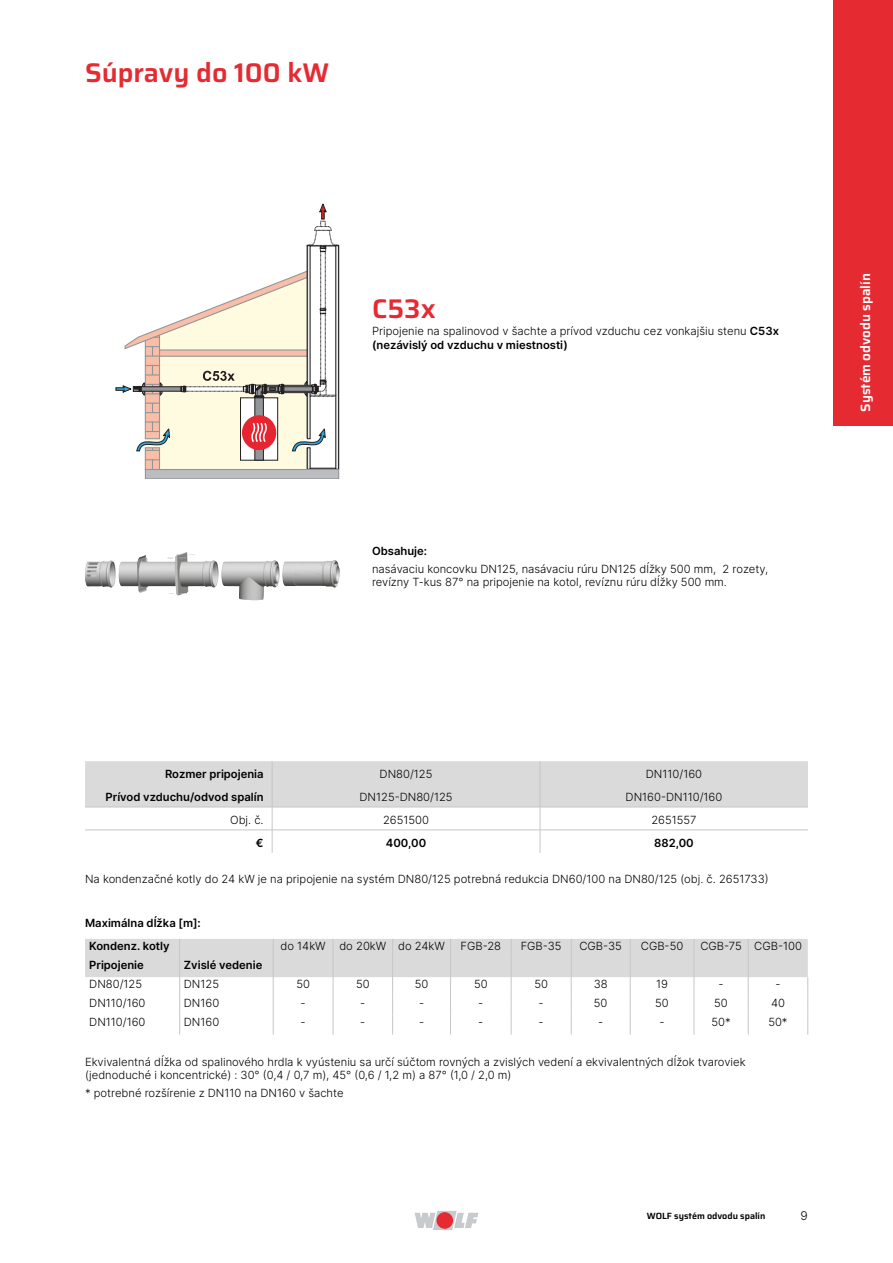
<style>
.page{position:relative;width:893px;height:1263px;background:#fff}
.page>*{position:absolute;margin:0;border:0;box-sizing:border-box;transform-origin:0 0}
.t1{font:600 27px "Saira";color:#e62a32}
.t2{font:600 13.5px "Saira";color:#fff}
.t3{font:300 12px "Inter";color:#000}
.t4{font:300 11.25px/13.5px "Inter";color:#000}
.t5{font:11.25px "Inter";color:#000}
.t6{font:600 9px "Saira";color:#000}
.s1{font-weight:400}
</style>
<div class="page">
<svg style="left:415px;top:1211px;width:63px;height:19px"></svg>
<div style="left:436px;top:1212px;width:17px;height:17px;background:#e62a32;border-radius:50%"></div>
<div style="left:833px;top:0;width:60px;height:425px;background:#e62a32"></div>
<svg style="left:85px;top:761px;width:723px;height:92px"></svg>
<svg style="left:319px;top:204px;width:8px;height:15px"></svg>
<svg style="left:320px;top:221px;width:5px;height:5px"></svg>
<svg style="left:116px;top:226px;width:223px;height:252px"></svg>
<img style="left:118px;top:552px;width:101px;height:43px">
<svg style="left:85px;top:939px;width:723px;height:95px"></svg>
<h1 class="t1" style="left:85px;top:50px;width:246px">Súpravy do 100 kW</h1>
<h1 class="t1" style="left:372px;top:286px;width:65px">C53x</h1>
<p class="t4" style="left:372px;top:324px;width:408px">Pripojenie na spalinovod v šachte a prívod vzduchu cez vonkajšiu stenu <span class="s1">C53x (nezávislý od vzduchu v miestnosti)</span></p>
<p class="t5" style="left:372px;top:543px;width:57px">Obsahuje:</p>
<p class="t4" style="left:372px;top:562px;width:398px">nasávaciu koncovku DN125, nasávaciu rúru DN125 dĺžky 500 mm, 2 rozety, revízny T-kus 87° na pripojenie na kotol, revíznu rúru dĺžky 500 mm.</p>
<p class="t2" style="left:854px;top:412px;width:140px;rotate:-90deg">Systém odvodu spalín</p>
<p class="t5" style="left:165px;top:766px;width:100px">Rozmer pripojenia</p>
<p class="t4" style="left:380px;top:767px;width:54px">DN80/125</p>
<p class="t4" style="left:646px;top:767px;width:58px">DN110/160</p>
<p class="t5" style="left:106px;top:789px;width:159px">Prívod vzduchu/odvod spalín</p>
<p class="t4" style="left:359px;top:790px;width:95px">DN125-DN80/125</p>
<p class="t4" style="left:626px;top:790px;width:98px">DN160-DN110/160</p>
<p class="t4" style="left:230px;top:813px;width:35px">Obj. č.</p>
<p class="t4" style="left:383px;top:813px;width:47px">2651500</p>
<p class="t4" style="left:651px;top:813px;width:47px">2651557</p>
<p class="t5" style="left:256px;top:834px;width:9px">€</p>
<p class="t5" style="left:386px;top:834px;width:42px">400,00</p>
<p class="t5" style="left:654px;top:834px;width:41px">882,00</p>
<p class="t4" style="left:85px;top:872px;width:685px">Na kondenzačné kotly do 24 kW je na pripojenie na systém DN80/125 potrebná redukcia DN60/100 na DN80/125 (obj. č. 2651733)</p>
<p class="t5" style="left:85px;top:915px;width:117px">Maximálna dĺžka [m]:</p>
<p class="t5" style="left:89px;top:937px;width:82px">Kondenz. kotly</p>
<p class="t4" style="left:281px;top:939px;width:166px">do 14kW do 20kW do 24kW</p>
<p class="t4" style="left:460px;top:939px;width:42px">FGB-28</p>
<p class="t4" style="left:521px;top:939px;width:42px">FGB-35</p>
<p class="t4" style="left:579px;top:939px;width:44px">CGB-35</p>
<p class="t4" style="left:641px;top:939px;width:44px">CGB-50</p>
<p class="t4" style="left:700px;top:939px;width:103px">CGB-75 CGB-100</p>
<p class="t5" style="left:89px;top:957px;width:56px">Pripojenie</p>
<p class="t5" style="left:184px;top:957px;width:80px">Zvislé vedenie</p>
<p class="t4" style="left:89px;top:977px;width:54px">DN80/125</p>
<p class="t4" style="left:184px;top:977px;width:37px">DN125</p>
<p class="t4" style="left:296px;top:977px;width:15px">50</p>
<p class="t4" style="left:356px;top:977px;width:15px">50</p>
<p class="t4" style="left:415px;top:977px;width:15px">50</p>
<p class="t4" style="left:474px;top:977px;width:15px">50</p>
<p class="t4" style="left:534px;top:977px;width:15px">50</p>
<p class="t4" style="left:594px;top:977px;width:15px">38</p>
<p class="t4" style="left:656px;top:977px;width:13px">19</p>
<p class="t4" style="left:718px;top:977px;width:7px">-</p>
<p class="t4" style="left:775px;top:977px;width:7px">-</p>
<p class="t4" style="left:89px;top:996px;width:58px">DN110/160</p>
<p class="t4" style="left:184px;top:996px;width:37px">DN160</p>
<p class="t4" style="left:301px;top:996px;width:7px">-</p>
<p class="t4" style="left:360px;top:996px;width:7px">-</p>
<p class="t4" style="left:419px;top:996px;width:7px">-</p>
<p class="t4" style="left:478px;top:996px;width:7px">-</p>
<p class="t4" style="left:539px;top:996px;width:7px">-</p>
<p class="t4" style="left:594px;top:996px;width:15px">50</p>
<p class="t4" style="left:655px;top:996px;width:15px">50</p>
<p class="t4" style="left:714px;top:996px;width:15px">50</p>
<p class="t4" style="left:771px;top:996px;width:15px">40</p>
<p class="t4" style="left:89px;top:1015px;width:58px">DN110/160</p>
<p class="t4" style="left:184px;top:1015px;width:37px">DN160</p>
<p class="t4" style="left:301px;top:1015px;width:7px">-</p>
<p class="t4" style="left:360px;top:1015px;width:7px">-</p>
<p class="t4" style="left:419px;top:1015px;width:7px">-</p>
<p class="t4" style="left:478px;top:1015px;width:7px">-</p>
<p class="t4" style="left:539px;top:1015px;width:7px">-</p>
<p class="t4" style="left:598px;top:1015px;width:7px">-</p>
<p class="t4" style="left:659px;top:1015px;width:7px">-</p>
<p class="t4" style="left:711px;top:1015px;width:21px">50*</p>
<p class="t4" style="left:768px;top:1015px;width:21px">50*</p>
<p class="t4" style="left:85px;top:1054px;width:662px">Ekvivalentná dĺžka od spalinového hrdla k vyústeniu sa určí súčtom rovných a zvislých vedení a ekvivalentných dĺžok tvaroviek (jednoduché i koncentrické) : 30° (0,4 / 0,7 m), 45° (0,6 / 1,2 m) a 87° (1,0 / 2,0 m)</p>
<p class="t4" style="left:85px;top:1086px;width:260px">* potrebné rozšírenie z DN110 na DN160 v šachte</p>
<p class="t6" style="left:647px;top:1208px;width:120px">WOLF systém odvodu spalín</p>
<p class="t3" style="left:801px;top:1207px;width:9px">9</p>
</div>
